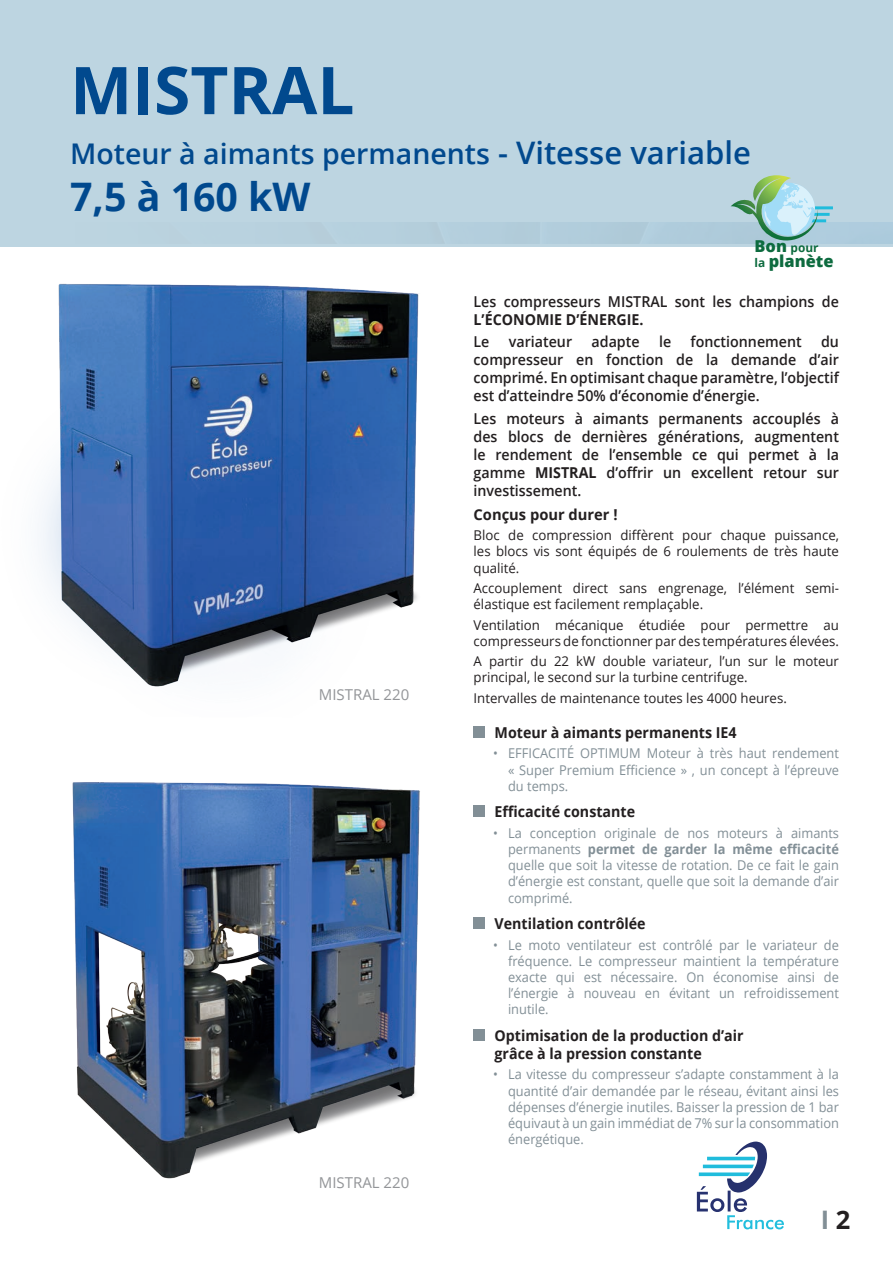
<style>
.page{position:relative;width:893px;height:1263px;background:#fff}
.page>*{position:absolute;margin:0;border:0;box-sizing:border-box;transform-origin:0 0}
.t1{font:700 65.85px "Open Sans";color:#01498e}
.t2{font:700 39.3px "Open Sans";color:#01498e}
.t3{font:600 28.5px "Open Sans";color:#01498e}
.t4{font:700 25.5px "Open Sans";color:#828f96}
.t5{font:800 16.35px "Open Sans";color:#0d6b3f}
.t6{font:600 15px/18px "Open Sans";color:#231f20;text-align:justify;scale:.95 1}
.t7{font:700 15px/18px "Open Sans";color:#231f20;scale:.95 1}
.t8{font:15px "Open Sans";color:#939598}
.t9{font:700 15px "Open Sans";color:#231f20}
.t10{font:13.5px/16.2px "Open Sans";color:#828f96;text-align:justify;scale:.95 1}
.t11{font:13.5px/16.2px "Open Sans";color:#231f20}
.t12{font:700 11.85px "Open Sans";color:#0d6b3f}
.s1{font-size:31.05px}
.s2{font-weight:800;font-size:16.35px}
.s3{font-weight:700;font-size:11.85px}
.s4{font-weight:700}
.s5{color:#231f20}
</style>
<div class="page">
<div style="left:0;top:0;width:893px;height:247px;background:#bdd5e1"></div>
<div style="left:474px;top:726px;width:11px;height:12px;background:#828f96"></div>
<div style="left:474px;top:805px;width:11px;height:12px;background:#828f96"></div>
<div style="left:474px;top:917px;width:11px;height:12px;background:#828f96"></div>
<div style="left:474px;top:1029px;width:11px;height:12px;background:#828f96"></div>
<img style="left:40px;top:239px;width:439px;height:448px">
<img style="left:72px;top:782px;width:348px;height:397px">
<svg style="left:697px;top:1141px;width:87px;height:88px"></svg>
<svg style="left:731px;top:175px;width:102px;height:69px"></svg>
<h1 class="t1" style="left:70px;top:44px;width:286px">MISTRAL</h1>
<h3 class="t3" style="left:70px;top:134px;width:682px">Moteur à aimants permanents <span class="s1">- Vitesse variable</span></h3>
<h2 class="t2" style="left:70px;top:169px;width:242px">7,5 à 160 kW</h2>
<p class="t8" style="left:319px;top:685px;width:92px">MISTRAL 220</p>
<p class="t8" style="left:319px;top:1172px;width:92px">MISTRAL 220</p>
<p class="t12" style="left:754px;top:240px;width:65px"><span class="s2">Bon</span> pour</p>
<p class="t5" style="left:754px;top:248px;width:81px"><span class="s3">la</span> planète</p>
<p class="t6" style="left:474px;top:292px;width:386px">Les compresseurs MISTRAL sont les champions de</p>
<p class="t7" style="left:474px;top:310px;width:180px">L’ÉCONOMIE D’ÉNERGIE.</p>
<p class="t6" style="left:474px;top:332px;width:18px">Le</p>
<p class="t6" style="left:509px;top:332px;width:68px">variateur</p>
<p class="t6" style="left:592px;top:332px;width:52px">adapte</p>
<p class="t6" style="left:659px;top:332px;width:14px">le</p>
<p class="t6" style="left:691px;top:332px;width:118px">fonctionnement</p>
<p class="t6" style="left:474px;top:332px;width:386px;text-indent:347px">du compresseur en fonction de la demande d’air comprimé. En optimisant chaque paramètre, l’objectif est d’atteindre 50% d’économie d’énergie.</p>
<p class="t6" style="left:474px;top:409px;width:386px">Les moteurs à aimants permanents accouplés à des blocs de dernières générations, augmentent le rendement de l’ensemble ce qui permet à la gamme <span class="s4">MISTRAL</span> d’offrir un excellent retour sur investissement.</p>
<p class="t9" style="left:474px;top:504px;width:146px">Conçus pour durer !</p>
<p class="t11" style="left:474px;top:527px;width:367px;text-align:justify">Bloc de compression diffèrent pour chaque puissance, les blocs vis sont équipés de 6 roulements de très haute qualité.</p>
<p class="t11" style="left:474px;top:580px;width:367px">Accouplement direct sans engrenage, l’élément semi&shy;élastique est facilement remplaçable.</p>
<p class="t11" style="left:474px;top:616px;width:367px">Ventilation mécanique étudiée pour permettre au compresseurs de fonctionner par des températures élevées.</p>
<p class="t11" style="left:474px;top:653px;width:367px">A partir du 22 kW double variateur, l’un sur le moteur principal, le second sur la turbine centrifuge.</p>
<p class="t11" style="left:474px;top:690px;width:315px">Intervalles de maintenance toutes les 4000 heures.</p>
<p class="t7" style="left:495px;top:723px;width:256px">Moteur à aimants permanents IE4</p>
<p class="t10" style="left:508px;top:745px;width:350px;text-indent:-15px">• EFFICACITÉ OPTIMUM Moteur à très haut rendement « Super Premium Efficience » , un concept à l’épreuve du temps.</p>
<p class="t7" style="left:495px;top:802px;width:150px">Efficacité constante</p>
<p class="t10" style="left:508px;top:824px;width:350px;text-indent:-15px">• La conception originale de nos moteurs à aimants permanents <span class="s4">permet de garder la même efficacité </span>quelle que soit la vitesse de rotation. De ce fait le gain d’énergie est constant, quelle que soit la demande d’air comprimé.</p>
<p class="t7" style="left:495px;top:914px;width:161px">Ventilation contrôlée</p>
<p class="t10" style="left:508px;top:936px;width:350px;text-indent:-15px">• Le moto ventilateur est contrôlé par le variateur de fréquence. Le compresseur maintient la température exacte qui est nécessaire. On économise ainsi de l’énergie à nouveau en évitant un refroidissement inutile.</p>
<p class="t7" style="left:495px;top:1026px;width:264px">Optimisation de la production d’air grâce à la pression constante</p>
<p class="t10" style="left:508px;top:1066px;width:350px;text-indent:-15px">• La vitesse du compresseur s’adapte constamment à la quantité d’air demandée par le réseau, évitant ainsi les dépenses d’énergie inutiles. Baisser la pression de 1 bar équivaut à un gain immédiat de 7% sur la consommation énergétique.</p>
<h3 class="t4" style="left:821px;top:1201px;width:31px">I <span class="s5">2</span></h3>
</div>
